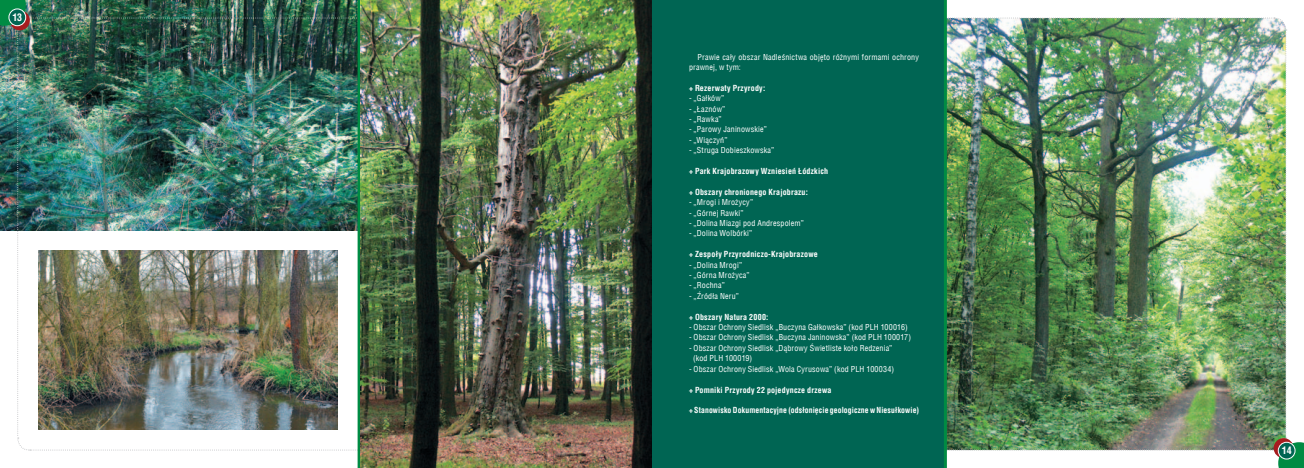
<style>
.page{position:relative;width:1304px;height:468px;background:#fff}
.page>*{position:absolute;margin:0;border:0;box-sizing:border-box;transform-origin:0 0}
.t1{font:700 10px "Switzerland Condensed";color:#fff}
.t2{font:8px/10.4px "Switzerland Condensed";letter-spacing:.02em;color:#fff}
.t3{font:700 8px "Switzerland Condensed";letter-spacing:.025em;color:#fff}
</style>
<div class="page">
<img style="left:0;top:0;width:1304px;height:468px">
<div style="left:359px;top:0;width:586px;height:468px;background:#006553"></div>
<div style="left:1278px;top:442px;width:17px;height:17px;background:#006553;border-radius:50%"></div>
<div style="left:1278px;top:442px;width:17px;height:17px;border:1px solid #fff;border-radius:50%"></div>
<div style="left:9px;top:9px;width:17px;height:17px;background:#006553;border-radius:50%"></div>
<div style="left:8px;top:8px;width:18px;height:18px;border:1px solid #fff;border-radius:50%"></div>
<hr style="left:944px;top:0;width:3px;height:468px;background:#008b43">
<img style="left:39px;top:250px;width:298px;height:179px">
<hr style="left:358px;top:0;width:3px;height:468px;background:#008b43">
<img style="left:361px;top:0;width:291px;height:468px">
<p class="t1" style="left:12px;top:11px;width:11px">13</p>
<p class="t2" style="left:689px;top:51px;width:231px;text-indent:9px">Prawie cały obszar Nadleśnictwa objęto różnymi formami ochrony prawnej, w tym:</p>
<p class="t3" style="left:689px;top:83px;width:78px">+ Rezerwaty Przyrody:</p>
<p class="t2" style="left:689px;top:93px;width:37px">- „Gałków”</p>
<p class="t2" style="left:689px;top:103px;width:38px">- „Łaznów”</p>
<p class="t2" style="left:689px;top:114px;width:34px">- „Rawka”</p>
<p class="t2" style="left:689px;top:124px;width:79px">- „Parowy Janinowskie”</p>
<p class="t2" style="left:689px;top:135px;width:40px">- „Wiączyń”</p>
<p class="t2" style="left:689px;top:145px;width:87px">- „Struga Dobieszkowska”</p>
<p class="t3" style="left:689px;top:166px;width:141px">+ Park Krajobrazowy Wzniesień Łódzkich</p>
<p class="t3" style="left:689px;top:187px;width:120px">+ Obszary chronionego Krajobrazu:</p>
<p class="t2" style="left:689px;top:197px;width:66px">- „Mrogi i Mrożycy”</p>
<p class="t2" style="left:689px;top:207px;width:56px">- „Górnej Rawki”</p>
<p class="t2" style="left:689px;top:218px;width:116px">- „Dolina Miazgi pod Andrespolem”</p>
<p class="t2" style="left:689px;top:228px;width:65px">- „Dolina Wolbórki”</p>
<p class="t3" style="left:689px;top:249px;width:130px">+ Zespoły Przyrodniczo-Krajobrazowe</p>
<p class="t2" style="left:689px;top:259px;width:55px">- „Dolina Mrogi”</p>
<p class="t2" style="left:689px;top:270px;width:62px">- „Górna Mrożyca”</p>
<p class="t2" style="left:689px;top:280px;width:37px">- „Rochna”</p>
<p class="t2" style="left:689px;top:291px;width:52px">- „Źródła Neru”</p>
<p class="t3" style="left:689px;top:312px;width:81px">+ Obszary Natura 2000:</p>
<p class="t2" style="left:689px;top:322px;width:220px">- Obszar Ochrony Siedlisk „Buczyna Gałkowska” (kod PLH 100016)</p>
<p class="t2" style="left:689px;top:332px;width:224px">- Obszar Ochrony Siedlisk „Buczyna Janinowska” (kod PLH 100017)</p>
<p class="t2" style="left:693px;top:343px;width:201px;text-indent:-4px">- Obszar Ochrony Siedlisk „Dąbrowy Świetliste koło Redzenia” (kod PLH 100019)</p>
<p class="t2" style="left:689px;top:363px;width:207px">- Obszar Ochrony Siedlisk „Wola Cyrusowa” (kod PLH 100034)</p>
<p class="t3" style="left:689px;top:385px;width:144px">+ Pomniki Przyrody 22 pojedyncze drzewa</p>
<p class="t3" style="left:689px;top:405px;width:232px">+ Stanowisko Dokumentacyjne (odsłonięcie geologiczne w Niesułkowie)</p>
<p class="t1" style="left:1282px;top:444px;width:11px">14</p>
</div>
